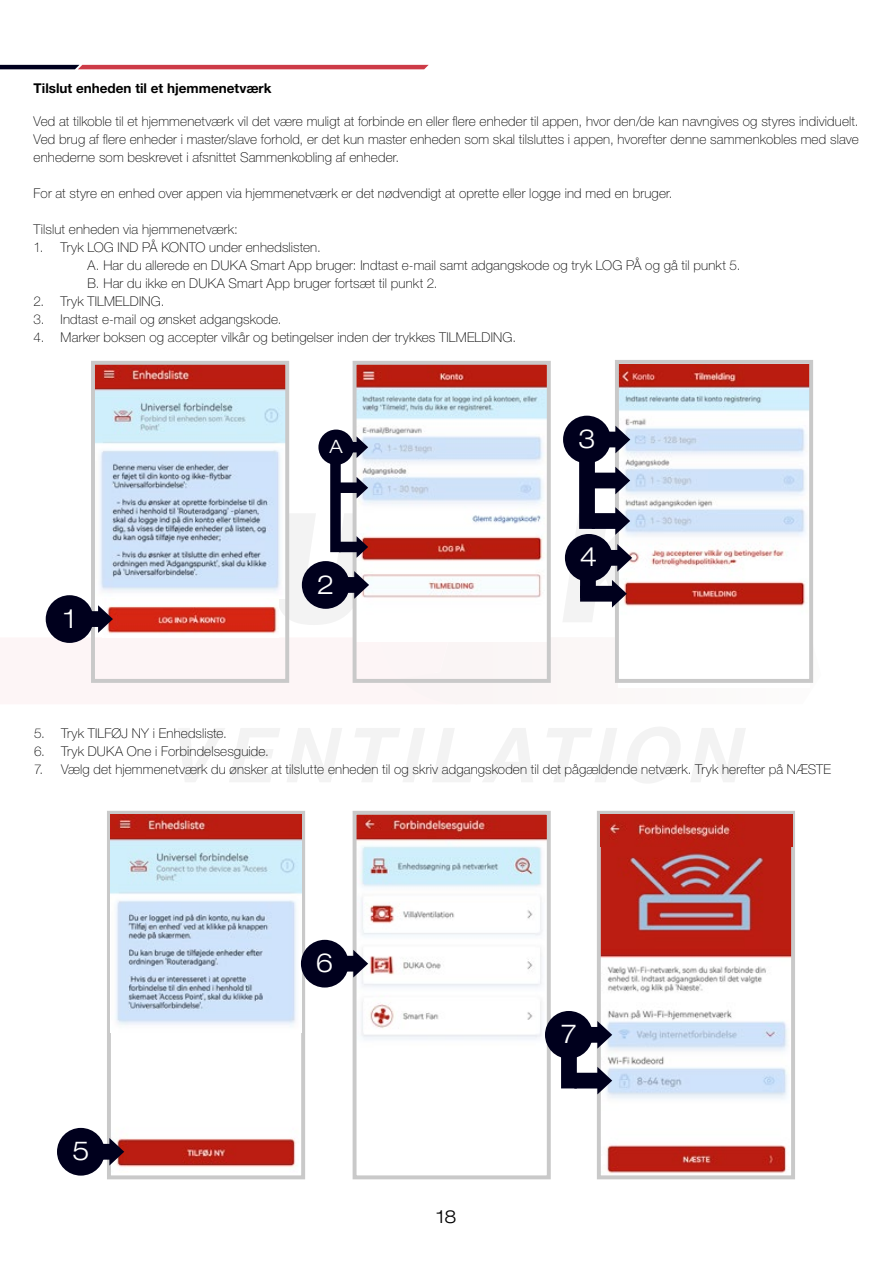
<style>
.page{position:relative;width:893px;height:1263px;background:#fff}
.page>*{position:absolute;margin:0;border:0;box-sizing:border-box;transform-origin:0 0}
.t1{font:300 expanded 26.25px "Helvetica Neue LT Pro";color:#fff}
.t2{font:300 expanded 18.45px "Helvetica Neue LT Pro";color:#fff}
.t3{font:300 expanded 18px "Helvetica Neue LT Pro";color:#000}
.t4{font:100 13.5px/18px "Helvetica Neue LT Std";letter-spacing:.01em;color:#000;text-align:justify}
.t5{font:700 13.5px "Helvetica Neue LT Pro";color:#000}
</style>
<div class="page">
<svg style="left:178px;top:728px;width:102px;height:54px"></svg>
<svg style="left:287px;top:728px;width:55px;height:54px"></svg>
<svg style="left:355px;top:728px;width:70px;height:54px"></svg>
<svg style="left:433px;top:728px;width:39px;height:54px"></svg>
<svg style="left:483px;top:728px;width:50px;height:54px"></svg>
<svg style="left:547px;top:727px;width:199px;height:56px"></svg>
<svg style="left:0;top:65px;width:429px;height:4px;background:#a83241"></svg>
<svg style="left:91px;top:361px;width:199px;height:106px;background:#cbbbc1"></svg>
<svg style="left:351px;top:361px;width:200px;height:106px"></svg>
<svg style="left:613px;top:360px;width:200px;height:107px"></svg>
<div style="left:563px;top:416px;width:48px;height:47px;background:#00001d;border-radius:50%"></div>
<div style="left:608px;top:432px;width:13px;height:15px;background:#00001d"></div>
<svg style="left:615px;top:426px;width:15px;height:27px"></svg>
<div style="left:579px;top:459px;width:16px;height:70px;background:#00001d"></div>
<div style="left:330px;top:449px;width:11px;height:103px;background:#00001d"></div>
<div style="left:318px;top:430px;width:36px;height:35px;background:#00001d;border-radius:50%"></div>
<div style="left:352px;top:442px;width:8px;height:10px;background:#00001d"></div>
<svg style="left:357px;top:436px;width:11px;height:22px"></svg>
<svg style="left:45px;top:467px;width:769px;height:234px"></svg>
<svg style="left:105px;top:811px;width:202px;height:369px"></svg>
<svg style="left:351px;top:811px;width:202px;height:369px"></svg>
<svg style="left:595px;top:811px;width:200px;height:369px"></svg>
<div style="left:57px;top:1128px;width:48px;height:47px;background:#00001d;border-radius:50%"></div>
<div style="left:102px;top:1144px;width:13px;height:15px;background:#00001d"></div>
<svg style="left:109px;top:1138px;width:15px;height:27px"></svg>
<img style="left:110px;top:814px;width:192px;height:218px">
<img style="left:600px;top:814px;width:192px;height:32px">
<div style="left:545px;top:1011px;width:48px;height:48px;background:#00001d;border-radius:50%"></div>
<div style="left:590px;top:1027px;width:13px;height:16px;background:#00001d"></div>
<svg style="left:597px;top:1021px;width:15px;height:28px"></svg>
<div style="left:574px;top:1073px;width:29px;height:15px;background:#00001d"></div>
<svg style="left:597px;top:1067px;width:15px;height:27px"></svg>
<div style="left:561px;top:1049px;width:16px;height:39px;background:#00001d"></div>
<div style="left:301px;top:940px;width:48px;height:47px;background:#00001d;border-radius:50%"></div>
<div style="left:346px;top:956px;width:13px;height:15px;background:#00001d"></div>
<svg style="left:353px;top:950px;width:15px;height:27px"></svg>
<p class="t5" style="left:34px;top:80px;width:239px">Tilslut enheden til et hjemmenetværk</p>
<p class="t4" style="left:34px;top:112px;width:826px">Ved at tilkoble til et hjemmenetværk vil det være muligt at forbinde en eller flere enheder til appen, hvor den/de kan navngives og styres individuelt.<br>Ved brug af flere enheder i master/slave forhold, er det kun master enheden som skal tilsluttes i appen, hvorefter denne sammenkobles med slave enhederne som beskrevet i afsnittet Sammenkobling af enheder.</p>
<p class="t4" style="left:34px;top:184px;width:640px">For at styre en enhed over appen via hjemmenetværk er det nødvendigt at oprette eller logge ind med en bruger.</p>
<p class="t4" style="left:34px;top:220px;width:206px">Tilslut enheden via hjemmenetværk:</p>
<p class="t4" style="left:88px;top:238px;width:654px;text-align:left;text-indent:-54px">1. Tryk LOG IND PÅ KONTO under enhedslisten.<br>A. Har du allerede en DUKA Smart App bruger: Indtast e-mail samt adgangskode og tryk LOG PÅ og gå til punkt 5.<br>B. Har du ikke en DUKA Smart App bruger fortsæt til punkt 2.</p>
<p class="t4" style="left:34px;top:292px;width:132px">2. Tryk TILMELDING.</p>
<p class="t4" style="left:34px;top:310px;width:249px">3. Indtast e-mail og ønsket adgangskode.</p>
<p class="t4" style="left:34px;top:328px;width:484px">4. Marker boksen og accepter vilkår og betingelser inden der trykkes TILMELDING.</p>
<h1 class="t1" style="left:64px;top:603px;width:13px">1</h1>
<h2 class="t2" style="left:329px;top:435px;width:15px">A</h2>
<h1 class="t1" style="left:317px;top:568px;width:19px">2</h1>
<h1 class="t1" style="left:578px;top:423px;width:19px">3</h1>
<h1 class="t1" style="left:580px;top:541px;width:19px">4</h1>
<p class="t4" style="left:34px;top:724px;width:194px">5. Tryk TILFØJ NY i Enhedsliste.</p>
<p class="t4" style="left:34px;top:742px;width:236px">6. Tryk DUKA One i Forbindelsesguide.</p>
<p class="t4" style="left:34px;top:760px;width:798px">7. Vælg det hjemmenetværk du ønsker at tilslutte enheden til og skriv adgangskoden til det pågældende netværk. Tryk herefter på NÆSTE</p>
<h1 class="t1" style="left:72px;top:1135px;width:19px">5</h1>
<h1 class="t1" style="left:316px;top:947px;width:19px">6</h1>
<h3 class="t3" style="left:436px;top:1205px;width:22px">18</h3>
<h1 class="t1" style="left:561px;top:1018px;width:17px">7</h1>
</div>
